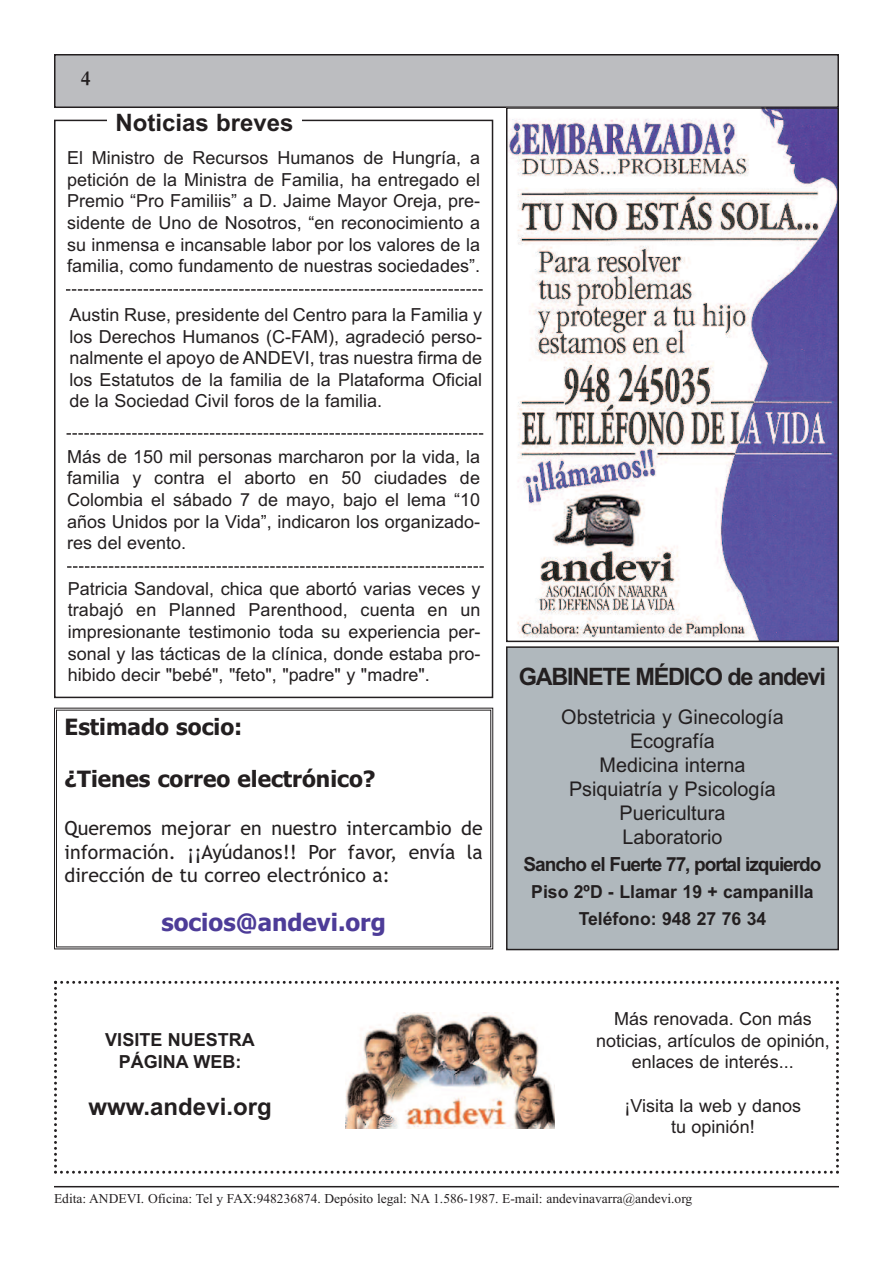
<style>
.page{position:relative;width:893px;height:1263px;background:#fff}
.page>*{position:absolute;margin:0;border:0;box-sizing:border-box;transform-origin:0 0}
.t1{font:700 24px "Arial";color:#231f20}
.t2{font:700 24px "Arial";letter-spacing:-.055em;color:#231f20}
.t3{font:700 24px "Tahoma";color:#4d3c98}
.t4{font:700 22.5px "Tahoma";color:#231f20}
.t5{font:700 21px "Garamond";color:#231f20}
.t6{font:20.25px/24px "Arial";color:#231f20;text-align:center}
.t7{font:19.5px/23.4px "Trebuchet MS";color:#231f20;text-align:justify}
.t8{font:700 19.5px "Arial";letter-spacing:-.055em;color:#231f20}
.t9{font:18px/21.6px "Arial";color:#231f20;text-align:justify}
.t10{font:700 18px/27px "Arial";color:#231f20;text-align:center}
.t11{font:13.5px "Times New Roman";color:#231f20}
</style>
<div class="page">
<div style="left:55px;top:55px;width:783px;height:52px;background:#bcbdc0"></div>
<div style="left:54px;top:54px;width:785px;height:54px;border:2px solid #231f20"></div>
<hr style="left:54px;top:1186px;width:785px;height:1px;background:#231f20">
<img style="left:509px;top:110px;width:327px;height:529px">
<div style="left:506px;top:107px;width:333px;height:535px;border:2px solid #231f20"></div>
<div style="left:507px;top:647px;width:331px;height:302px;background:#b0b8bd"></div>
<div style="left:506px;top:646px;width:333px;height:304px;border:2px solid #231f20"></div>
<svg style="left:54px;top:981px;width:785px;height:193px"></svg>
<div style="left:326px;top:1013px;width:240px;height:116px;background:#fff"></div>
<img style="left:345px;top:1013px;width:210px;height:116px">
<div style="left:54px;top:120px;width:439px;height:578px;border:2px solid #231f20"></div>
<div style="left:107px;top:114px;width:195px;height:27px;background:#fff"></div>
<svg style="left:67px;top:433px;width:416px;height:2px"></svg>
<svg style="left:66px;top:289px;width:417px;height:2px"></svg>
<svg style="left:67px;top:566px;width:417px;height:2px"></svg>
<p class="t5" style="left:81px;top:65px;width:11px">4</p>
<h1 class="t1" style="left:116px;top:109px;width:180px">Noticias breves</h1>
<p class="t9" style="left:67px;top:147px;width:414px">El Ministro de Recursos Humanos de Hungría, a petición de la Ministra de Familia, ha entregado el Premio “Pro Familiis” a D. Jaime Mayor Oreja, pre&shy;sidente de Uno de Nosotros, “en reconocimiento a su inmensa e incansable labor por los valores de la familia, como fundamento de nuestras sociedades”.</p>
<p class="t9" style="left:69px;top:304px;width:414px">Austin Ruse, presidente del Centro para la Familia y los Derechos Humanos (C-FAM), agradeció perso&shy;nalmente el apoyo de ANDEVI, tras nuestra firma de los Estatutos de la familia de la Plataforma Oficial de la Sociedad Civil foros de la familia.</p>
<p class="t9" style="left:67px;top:446px;width:414px">Más de 150 mil personas marcharon por la vida, la familia y contra el aborto en 50 ciudades de Colombia el sábado 7 de mayo, bajo el lema “10 años Unidos por la Vida”, indicaron los organizado&shy;res del evento.</p>
<p class="t9" style="left:68px;top:578px;width:414px">Patricia Sandoval, chica que abortó varias veces y trabajó en Planned Parenthood, cuenta en un impresionante testimonio toda su experiencia per&shy;sonal y las tácticas de la clínica, donde estaba pro&shy;hibido decir "bebé", "feto", "padre" y "madre".</p>
<p class="t4" style="left:65px;top:714px;width:179px">Estimado socio:</p>
<p class="t4" style="left:65px;top:766px;width:313px">¿Tienes correo electrónico?</p>
<p class="t7" style="left:65px;top:817px;width:420px">Queremos mejorar en nuestro intercambio de información. ¡¡Ayúdanos!! Por favor, envía la dirección de tu correo electrónico a:</p>
<h1 class="t3" style="left:161px;top:909px;width:226px">socios@andevi.org</h1>
<p class="t10" style="left:105px;top:1029px;width:151px;line-height:21.6px">VISITE NUESTRA<br>PÁGINA WEB:</p>
<h1 class="t1" style="left:89px;top:1093px;width:185px">www.andevi.org</h1>
<h1 class="t2" style="left:519px;top:663px;width:309px">GABINETE MÉDICO de andevi</h1>
<p class="t6" style="left:561px;top:705px;width:224px">Obstetricia y Ginecología<br>Ecografía<br>Medicina interna<br>Psiquiatría y Psicología<br>Puericultura<br>Laboratorio</p>
<p class="t8" style="left:524px;top:853px;width:299px">Sancho el Fuerte 77, portal izquierdo</p>
<p class="t10" style="left:531px;top:878px;width:284px">Piso 2ºD - Llamar 19 + campanilla<br>Teléfono: 948 27 76 34</p>
<p class="t9" style="left:596px;top:1008px;width:235px;text-align:center">Más renovada. Con más noticias, artículos de opinión, enlaces de interés...</p>
<p class="t9" style="left:625px;top:1094px;width:178px;text-align:center">¡Visita la web y danos tu opinión!</p>
<p class="t11" style="left:54px;top:1190px;width:640px">Edita: ANDEVI. Oficina: Tel y FAX:948236874. Depósito legal: NA 1.586-1987. E-mail: andevinavarra@andevi.org</p>
</div>
